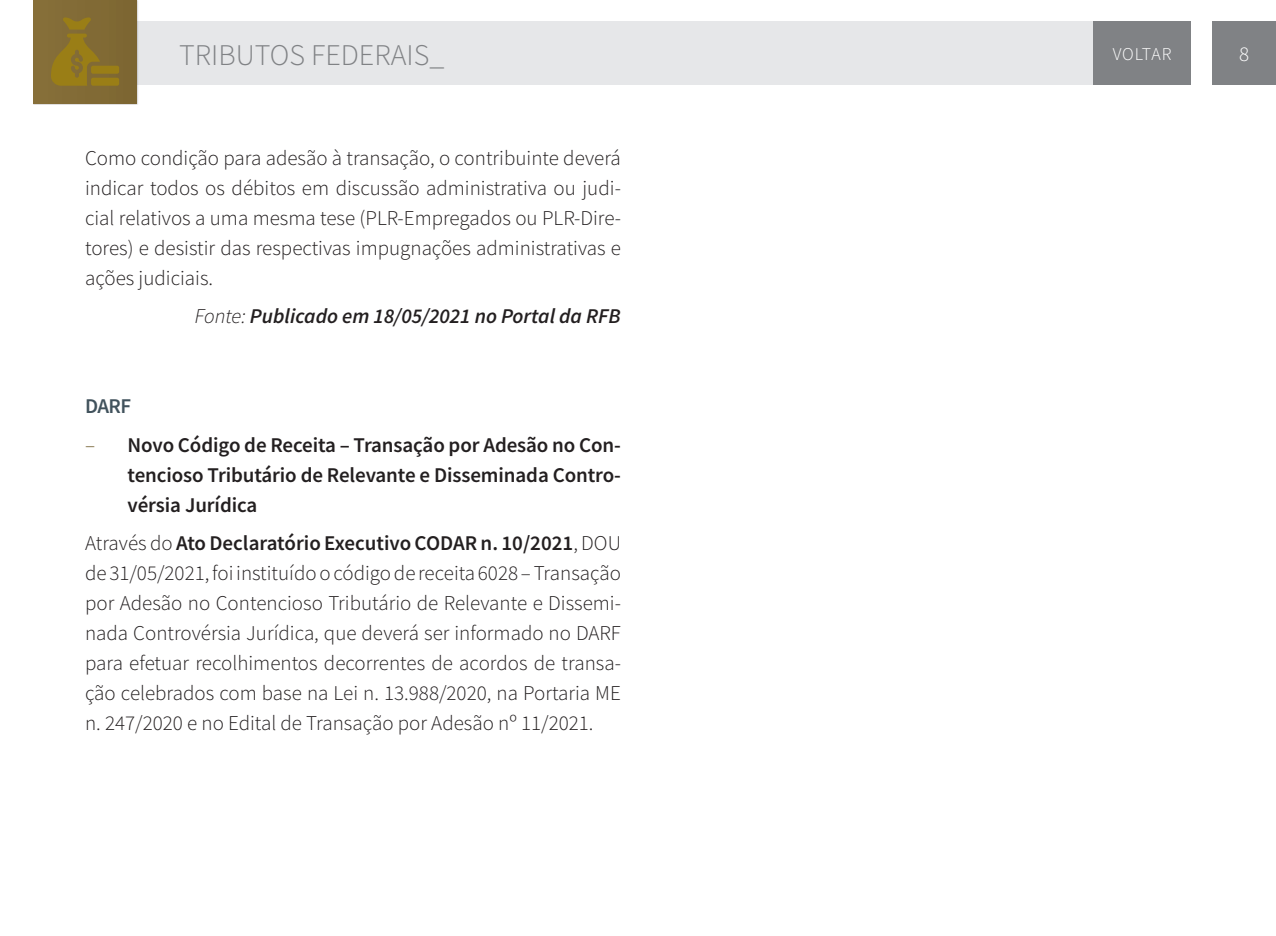
<style>
.page{position:relative;width:1276px;height:936px;background:#fff}
.page>*{position:absolute;margin:0;border:0;box-sizing:border-box;transform-origin:0 0}
.t1{font:300 30px "Source Sans Pro";color:#808285}
.t2{font:300 21px/30px "Source Sans Pro";color:#231f20;text-align:justify}
.t3{font:600 21px/30px "Source Sans Pro";letter-spacing:-.005em;color:#231f20;text-align:justify}
.t4{font:italic 600 21px "Source Sans Pro";color:#231f20}
.t5{font:600 21px "Source Sans Pro";color:#41525c}
.t6{font:300 21px "Source Sans Pro";color:#fff}
.t7{font:300 18px "Source Sans Pro";letter-spacing:.04em;color:#fff}
.s1{font-weight:300}
.s2{font-weight:300;color:#6a5726}
.s3{font-weight:600}
</style>
<div class="page">
<div style="left:1212px;top:22px;width:64px;height:63px;background:#808285"></div>
<div style="left:85px;top:22px;width:1106px;height:63px;background:#e6e7e9"></div>
<div style="left:33px;top:0;width:105px;height:105px;background:#816a35"></div>
<div style="left:91px;top:78px;width:28px;height:8px;background:#9a7e16;border-radius:2px"></div>
<div style="left:91px;top:66px;width:28px;height:8px;background:#9a7e16;border-radius:2px"></div>
<svg style="left:51px;top:17px;width:49px;height:69px"></svg>
<div style="left:1093px;top:22px;width:98px;height:63px;background:#808285"></div>
<p class="t1" style="left:179px;top:36px;width:267px">TRIBUTOS FEDERAIS_</p>
<p class="t7" style="left:1113px;top:43px;width:60px">VOLTAR</p>
<p class="t6" style="left:1239px;top:41px;width:12px">8</p>
<p class="t2" style="left:85px;top:143px;width:537px">Como condição para adesão à transação, o contribuinte deverá indicar todos os débitos em discussão administrativa ou judi&shy;cial relativos a uma mesma tese (PLR-Empregados ou PLR-Dire&shy;tores) e desistir das respectivas impugnações administrativas e ações judiciais.</p>
<p class="t4" style="left:195px;top:302px;width:427px"><span class="s1">Fonte:</span> Publicado em 18/05/2021 no Portal da RFB</p>
<p class="t5" style="left:85px;top:392px;width:48px">DARF</p>
<p class="t3" style="left:128px;top:429px;width:495px;text-indent:-43px"><span class="s2">–</span> Novo Código de Receita – Transação por Adesão no Con&shy;tencioso Tributário de Relevante e Disseminada Contro&shy;vérsia Jurídica</p>
<p class="t2" style="left:85px;top:528px;width:537px">Através do <span class="s3">Ato Declaratório Executivo CODAR n. 10/2021</span>, DOU de 31/05/2021, foi instituído o código de receita 6028 – Transação por Adesão no Contencioso Tributário de Relevante e Dissemi&shy;nada Controvérsia Jurídica, que deverá ser informado no DARF para efetuar recolhimentos decorrentes de acordos de transa&shy;ção celebrados com base na Lei n. 13.988/2020, na Portaria ME n. 247/2020 e no Edital de Transação por Adesão nº 11/2021.</p>
</div>
